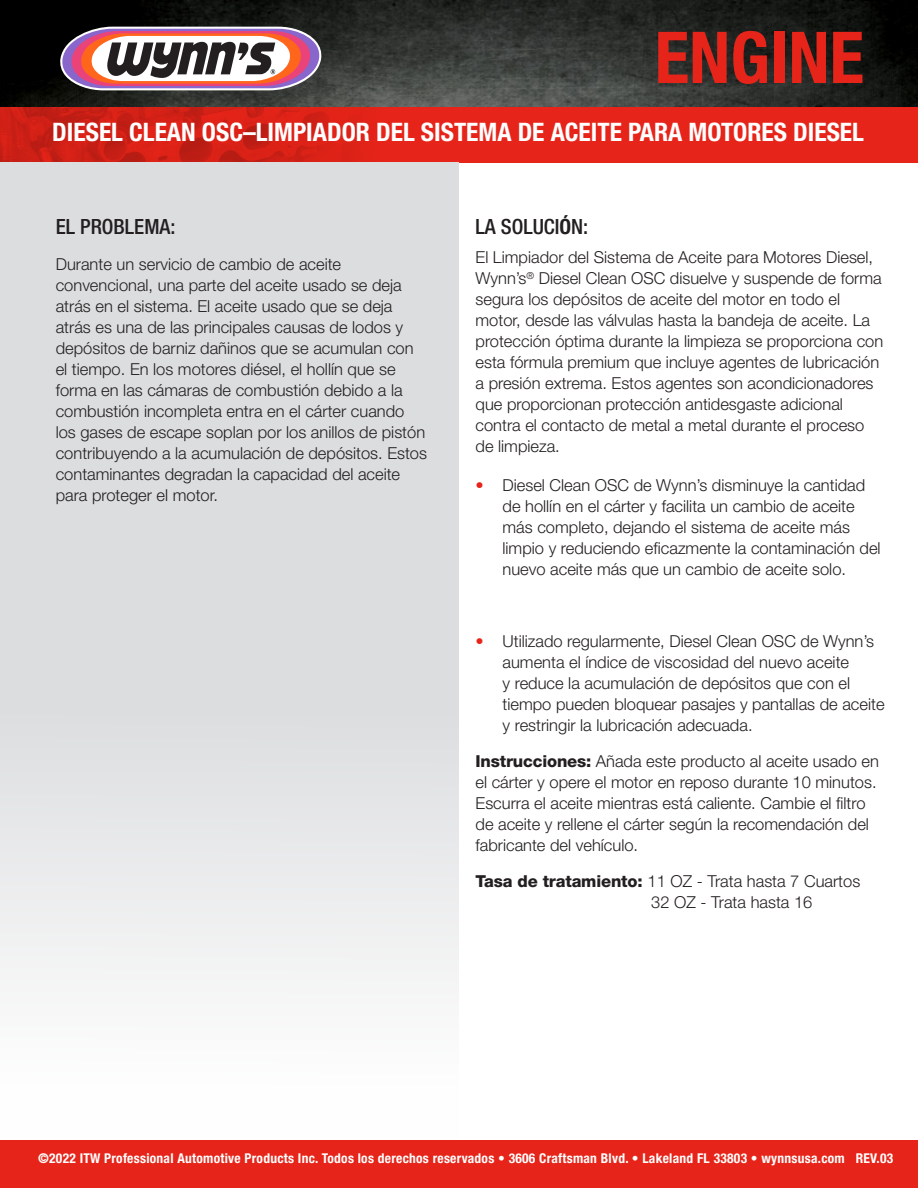
<style>
.page{position:relative;width:918px;height:1188px;background:#fff}
.page>*{position:absolute;margin:0;border:0;box-sizing:border-box;transform-origin:0 0}
.t1{font:700 condensed 71.55px "Helvetica Neue LT Std";color:#e72419}
.t2{font:700 condensed 25.5px "Helvetica Neue LT Std";color:#fff}
.t3{font:500 condensed 21px "Helvetica Neue LT Std";color:#231f20}
.t4{font:300 16.5px/21px "Helvetica Neue LT Std";color:#231f20}
.t5{font:700 condensed 13.5px "Helvetica Neue LT Std";letter-spacing:.02em;color:#fff}
.s1{font-weight:700}
.s2{color:#e72419}
.s3{font-weight:800}
</style>
<div class="page">
<img style="left:0;top:0;width:918px;height:108px">
<div style="left:0;top:1140px;width:918px;height:48px;background:#e72419"></div>
<div style="left:0;top:108px;width:918px;height:55px;background:#e72419"></div>
<img style="left:0;top:108px;width:391px;height:55px">
<svg style="left:59px;top:27px;width:263px;height:63px"></svg>
<div style="left:0;top:163px;width:459px;height:977px;background:linear-gradient(to bottom,#d3d4d7,#f6f6f7)"></div>
<h1 class="t1" style="left:655px;top:14px;width:211px">ENGINE</h1>
<p class="t2" style="left:52px;top:117px;width:813px">DIESEL CLEAN OSC–LIMPIADOR DEL SISTEMA DE ACEITE PARA MOTORES DIESEL</p>
<p class="t3" style="left:56px;top:214px;width:121px">EL PROBLEMA:</p>
<p class="t4" style="left:56px;top:253px;width:373px">Durante un servicio de cambio de aceite convencional, una parte del aceite usado se deja atrás en el sistema. El aceite usado que se deja atrás es una de las principales causas de lodos y depósitos de barniz dañinos que se acumulan con el tiempo. En los motores diésel, el hollín que se forma en las cámaras de combustión debido a la combustión incompleta entra en el cárter cuando los gases de escape soplan por los anillos de pistón contribuyendo a la acumulación de depósitos. Estos contaminantes degradan la capacidad del aceite para proteger el motor.</p>
<p class="t3" style="left:476px;top:214px;width:114px">LA SOLUCI<span class="s1">Ó</span>N:</p>
<p class="t4" style="left:476px;top:247px;width:409px">El Limpiador del Sistema de Aceite para Motores Diesel, Wynn’s<sup>®</sup> Diesel Clean OSC disuelve y suspende de forma segura los depósitos de aceite del motor en todo el motor, desde las válvulas hasta la bandeja de aceite. La protección óptima durante la limpieza se proporciona con esta fórmula premium que incluye agentes de lubricación a presión extrema. Estos agentes son acondicionadores que proporcionan protección antidesgaste adicional contra el contacto de metal a metal durante el proceso de limpieza.</p>
<p class="t4" style="left:503px;top:475px;width:380px;text-indent:-27px"><span class="s2">•</span> Diesel Clean OSC de Wynn’s disminuye la cantidad de hollín en el cárter y facilita un cambio de aceite más completo, dejando el sistema de aceite más limpio y reduciendo eficazmente la contaminación del nuevo aceite más que un cambio de aceite solo.</p>
<p class="t4" style="left:503px;top:631px;width:384px;text-indent:-27px"><span class="s2">•</span> Utilizado regularmente, Diesel Clean OSC de Wynn’s aumenta el índice de viscosidad del nuevo aceite<br>y reduce la acumulación de depósitos que con el tiempo pueden bloquear pasajes y pantallas de aceite y restringir la lubricación adecuada.</p>
<p class="t4" style="left:476px;top:751px;width:405px"><span class="s3">Instrucciones:</span> Añada este producto al aceite usado en el cárter y opere el motor en reposo durante 10 minutos.<br>Escurra el aceite mientras está caliente. Cambie el filtro de aceite y rellene el cárter según la recomendación del fabricante del vehículo.</p>
<p class="t4" style="left:651px;top:871px;width:210px;text-indent:-176px"><span class="s3">Tasa de tratamiento:</span> 11 OZ - Trata hasta 7 Cuartos<br>32 OZ - Trata hasta 16</p>
<p class="t5" style="left:38px;top:1150px;width:857px">©2022 ITW Professional Automotive Products Inc. Todos los derechos reservados • 3606 Craftsman Blvd. • Lakeland FL 33803 • wynnsusa.com REV.03</p>
</div>
